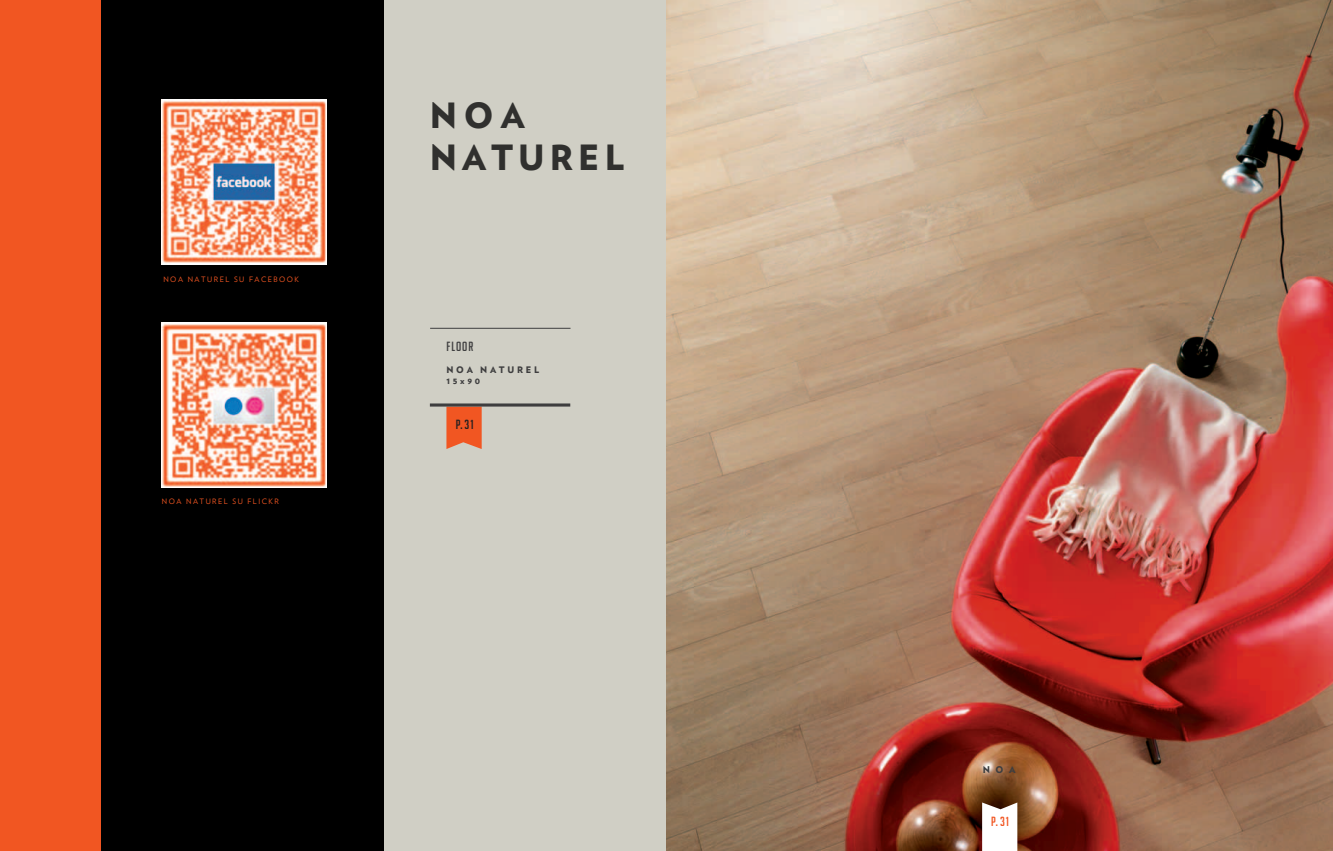
<style>
.page{position:relative;width:1333px;height:851px;background:#fff}
.page>*{position:absolute;margin:0;border:0;box-sizing:border-box;transform-origin:0 0}
.t1{font:900 34.7px/41.6px "Verlag";letter-spacing:.15em;color:#30302e}
.t2{font:13px "Big Noodle Titling";letter-spacing:.075em;color:#3e3e3f}
.t3{font:13px "Big Noodle Titling";color:#f15622}
.t4{font:13px "Big Noodle Titling";color:#231f20}
.t5{font:900 9.3px "Verlag";color:#3e3e3f}
.t6{font:900 9px/10.8px "Verlag";letter-spacing:.3em;color:#3e3e3f}
.t7{font:7.4px "Verlag";letter-spacing:.2em;color:#f15622}
</style>
<div class="page">
<div style="left:0;top:0;width:666px;height:850px;background:#d0cfc5"></div>
<div style="left:100px;top:0;width:283px;height:850px;background:#000"></div>
<div style="left:0;top:0;width:100px;height:850px;background:#f15622"></div>
<img style="left:666px;top:0;width:666px;height:850px">
<svg style="left:982px;top:802px;width:35px;height:48px"></svg>
<svg style="left:446px;top:406px;width:35px;height:43px;background:#eb6132"></svg>
<hr style="left:430px;top:403px;width:140px;height:3px;background:#3e3e3f">
<hr style="left:430px;top:328px;width:140px;height:1px;background:#3e3e3f">
<img style="left:162px;top:99px;width:165px;height:165px">
<img style="left:162px;top:323px;width:165px;height:165px">
<p class="t7" style="left:163px;top:275px;width:137px">NOA NATUREL SU FACEBOOK</p>
<p class="t7" style="left:162px;top:498px;width:118px">NOA NATUREL SU FLICKR</p>
<h1 class="t1" style="left:429px;top:97px;width:196px">NOA<br>NATUREL</h1>
<h2 class="t2" style="left:446px;top:339px;width:28px">FLOOR</h2>
<p class="t6" style="left:446px;top:365px;width:94px">NOA NATUREL<br>15x90</p>
<h2 class="t4" style="left:456px;top:417px;width:19px">P.31</h2>
<p class="t5" style="left:982px;top:765px;width:34px">NOA</p>
<h2 class="t3" style="left:991px;top:814px;width:19px">P.31</h2>
</div>
